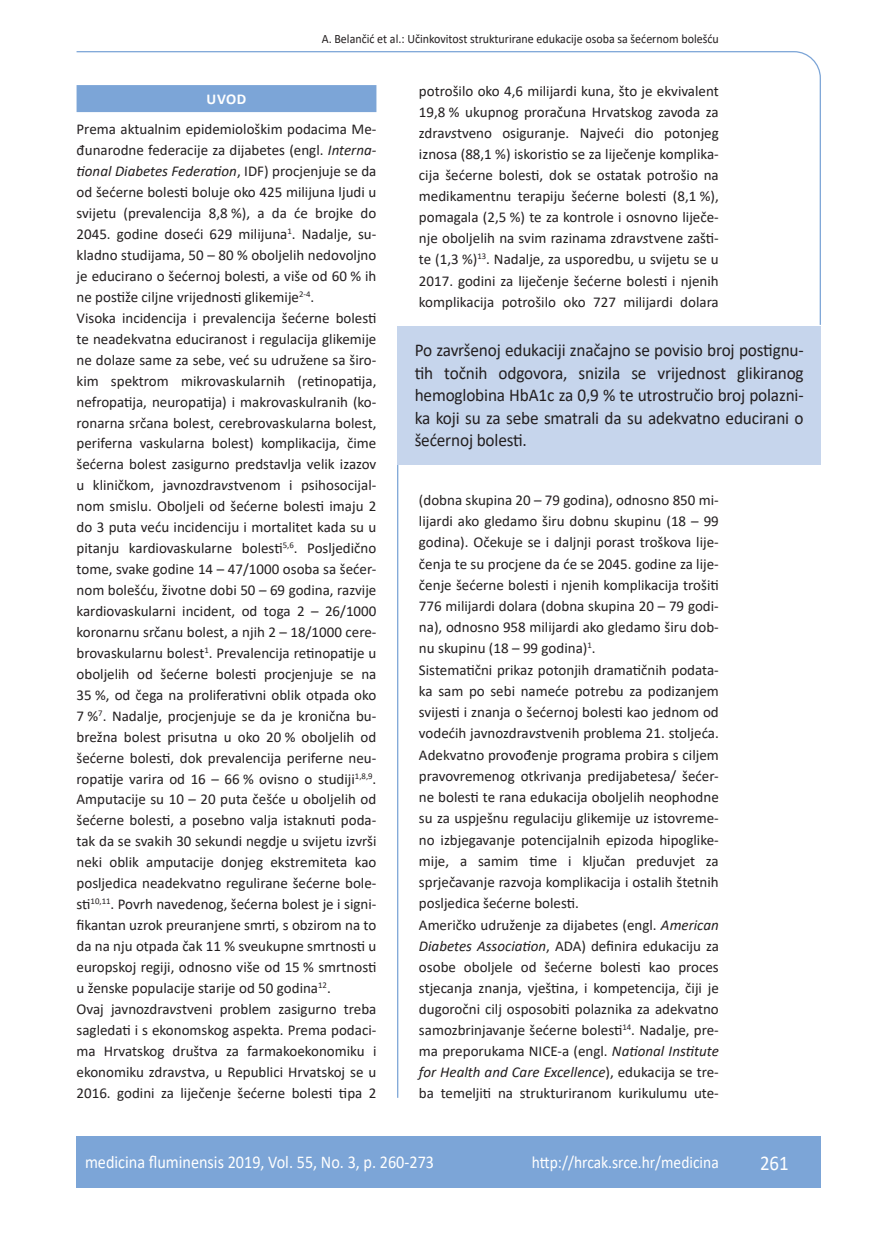
<style>
.page{position:relative;width:872px;height:1234px;background:#fff}
.page>*{position:absolute;margin:0;border:0;box-sizing:border-box;transform-origin:0 0}
.t1{font:21px "Calibri";color:#fff;scale:.9 1}
.anterfile{font:18px/22.5px "Calibri";letter-spacing:-.01em;color:#231f20;text-align:justify;scale:.96 1}
.t2{font:18px "Calibri";color:#fff;scale:.9 1}
.t3{font:17.25px "Calibri";color:#fff;scale:.9 1}
.osnovni_tekst{font:15px/21px "Calibri";color:#231f20;text-align:justify}
.naslov_ruler{font:700 15px "Calibri";color:#fff}
.glava{font:12.75px "Calibri";color:#231f20;scale:.94 1}
.s1{font-style:italic}
</style>
<div class="page">
<svg style="left:76px;top:51px;width:745px;height:274px"></svg>
<hr style="left:397px;top:464px;width:1px;height:633px;background:#7ca5d7">
<div style="left:77px;top:1135px;width:744px;height:51px;background:#7ca5d7"></div>
<div style="left:77px;top:85px;width:299px;height:27px;background:#7ca5d7"></div>
<div style="left:398px;top:325px;width:423px;height:139px;background:#c6d5ec"></div>
<p class="glava" style="left:322px;top:29px;width:424px">A. Belančić et al.: Učinkovitost strukturirane edukacije osoba sa šećernom bolešću</p>
<p class="naslov_ruler" style="left:207px;top:88px;width:41px">UVOD</p>
<p class="osnovni_tekst" style="left:77px;top:118px;width:301px">Prema aktualnim epidemiološkim podacima Me&shy;đunarodne federacije za dijabetes (engl. <span class="s1">Interna&shy;tional Diabetes Federation</span>, IDF) procjenjuje se da od šećerne bolesti boluje oko 425 milijuna ljudi u svijetu (prevalencija 8,8 %), a da će brojke do 2045. godine doseći 629 milijuna<sup>1</sup>. Nadalje, su&shy;kladno studijama, 50 – 80 % oboljelih nedovoljno je educirano o šećernoj bolesti, a više od 60 % ih ne postiže ciljne vrijednosti glikemije<sup>2-4</sup>.</p>
<p class="osnovni_tekst" style="left:77px;top:307px;width:301px">Visoka incidencija i prevalencija šećerne bolesti te neadekvatna educiranost i regulacija glikemije ne dolaze same za sebe, već su udružene sa širo&shy;kim spektrom mikrovaskularnih (retinopatija, nefropatija, neuropatija) i makrovaskulranih (ko&shy;ronarna srčana bolest, cerebrovaskularna bolest, periferna vaskularna bolest) komplikacija, čime šećerna bolest zasigurno predstavlja velik izazov u kliničkom, javnozdra<span class="s1">vs</span>tvenom i psihosocijal&shy;nom smislu. Oboljeli od šećerne bolesti imaju 2 do 3 puta veću incidenciju i mortalitet kada su u pitanju kardiovaskularne bolesti<sup>5,6</sup>. Posljedično tome, svake godine 14 – 47/1000 osoba sa šećer&shy;nom bolešću, životne dobi 50 – 69 godina, razvije kardiovaskularni incident, od toga 2 – 26/1000 koronarnu srčanu bolest, a njih 2 – 18/1000 cere&shy;brovaskularnu bolest<sup>1</sup>. Prevalencija retinopatije u oboljelih od šećerne bolesti procjenjuje se na 35 %, od čega na proliferativni oblik otpada oko 7 %<sup>7</sup>. Nadalje, procjenjuje se da je kronična bu&shy;brežna bolest prisutna u oko 20 % oboljelih od šećerne bolesti, dok prevalencija periferne neu&shy;ropatije varira od 16 – 66 % ovisno o studiji<sup>1,8,9</sup>.<br>Amputacije su 10 – 20 puta češće u oboljelih od šećerne bolesti, a posebno valja istaknuti poda&shy;tak da se svakih 30 sekundi negdje u svijetu izvrši neki oblik amputacije donjeg ekstremiteta kao posljedica neadekvatno regulirane šećerne bole&shy;sti<sup>10,11</sup>. Povrh navedenog, šećerna bolest je i signi&shy;fikantan uzrok preuranjene smrti, s obzirom na to da na nju otpada čak 11 % sveukupne smrtnosti u europskoj regiji, odnosno više od 15 % smrtnosti u ženske populacije starije od 50 godina<sup>12</sup>.</p>
<p class="osnovni_tekst" style="left:77px;top:997px;width:301px">Ovaj javnozdra<span class="s1">vs</span>tveni problem zasigurno treba sagledati i s ekonomskog aspekta. Prema podaci&shy;ma Hrvatskog društva za farmakoekonomiku i ekonomiku zdra<span class="s1">vs</span>tva, u Republici Hrvatskoj se u 2016. godini za liječenje šećerne bolesti tipa 2</p>
<p class="osnovni_tekst" style="left:419px;top:80px;width:301px">potrošilo oko 4,6 milijardi kuna, što je ekvivalent 19,8 % ukupnog proračuna Hrvatskog zavoda za zdra<span class="s1">vs</span>tveno osiguranje. Najveći dio potonjeg iznosa (88,1 %) iskoristio se za liječenje komplika&shy;cija šećerne bolesti, dok se ostatak potrošio na medikamentnu terapiju šećerne bolesti (8,1 %), pomagala (2,5 %) te za kontrole i osnovno liječe&shy;nje oboljelih na svim razinama zdra<span class="s1">vs</span>tvene zašti&shy;te (1,3 %)<sup>13</sup>. Nadalje, za usporedbu, u svijetu se u 2017. godini za liječenje šećerne bolesti i njenih komplikacija potrošilo oko 727 milijardi dolara</p>
<p class="anterfile" style="left:415px;top:338px;width:407px">Po završenoj edukaciji značajno se povisio broj postignu&shy;tih točnih odgovora, snizila se vrijednost glikiranog hemoglobina HbA1c za 0,9 % te utrostručio broj polazni&shy;ka koji su za sebe smatrali da su adekvatno educirani o šećernoj bolesti.</p>
<p class="osnovni_tekst" style="left:419px;top:489px;width:301px">(dobna skupina 20 – 79 godina), odnosno 850 mi&shy;lijardi ako gledamo širu dobnu skupinu (18 – 99 godina). Očekuje se i daljnji porast troškova lije&shy;čenja te su procjene da će se 2045. godine za lije&shy;čenje šećerne bolesti i njenih komplikacija trošiti 776 milijardi dolara (dobna skupina 20 – 79 godi&shy;na), odnosno 958 milijardi ako gledamo širu dob&shy;nu skupinu (18 – 99 godina)<sup>1</sup>.</p>
<p class="osnovni_tekst" style="left:419px;top:658px;width:301px">Sistematični prikaz potonjih dramatičnih podata&shy;ka sam po sebi nameće potrebu za podizanjem svijesti i znanja o šećernoj bolesti kao jednom od vodećih javnozdra<span class="s1">vs</span>tvenih problema 21. stoljeća.<br>Adekvatno provođenje programa probira s ciljem pravovremenog otkrivanja predijabetesa/ šećer&shy;ne bolesti te rana edukacija oboljelih neophodne su za uspješnu regulaciju glikemije uz istovreme&shy;no izbjegavanje potencijalnih epizoda hipoglike&shy;mije, a samim time i ključan preduvjet za sprječavanje razvoja komplikacija i ostalih štetnih posljedica šećerne bolesti.</p>
<p class="osnovni_tekst" style="left:419px;top:913px;width:301px">Američko udruženje za dijabetes (engl. <span class="s1">American Diabetes Association</span>, ADA) definira edukaciju za osobe oboljele od šećerne bolesti kao proces stjecanja znanja, vještina, i kompetencija, čiji je dugoročni cilj osposobiti polaznika za adekvatno samozbrinjavanje šećerne bolesti<sup>14</sup>. Nadalje, pre&shy;ma preporukama NICE-a (engl. <span class="s1">National Institute for Health and Care Excellence</span>), edukacija se tre&shy;ba temeljiti na strukturiranom kurikulumu ute-</p>
<p class="t2" style="left:85px;top:1149px;width:389px">medicina fluminensis 2019, Vol. 55, No. 3, p. 260-273</p>
<p class="t3" style="left:532px;top:1150px;width:209px">http://hrcak.srce.hr/medicina</p>
<p class="t1" style="left:760px;top:1147px;width:33px">261</p>
</div>
